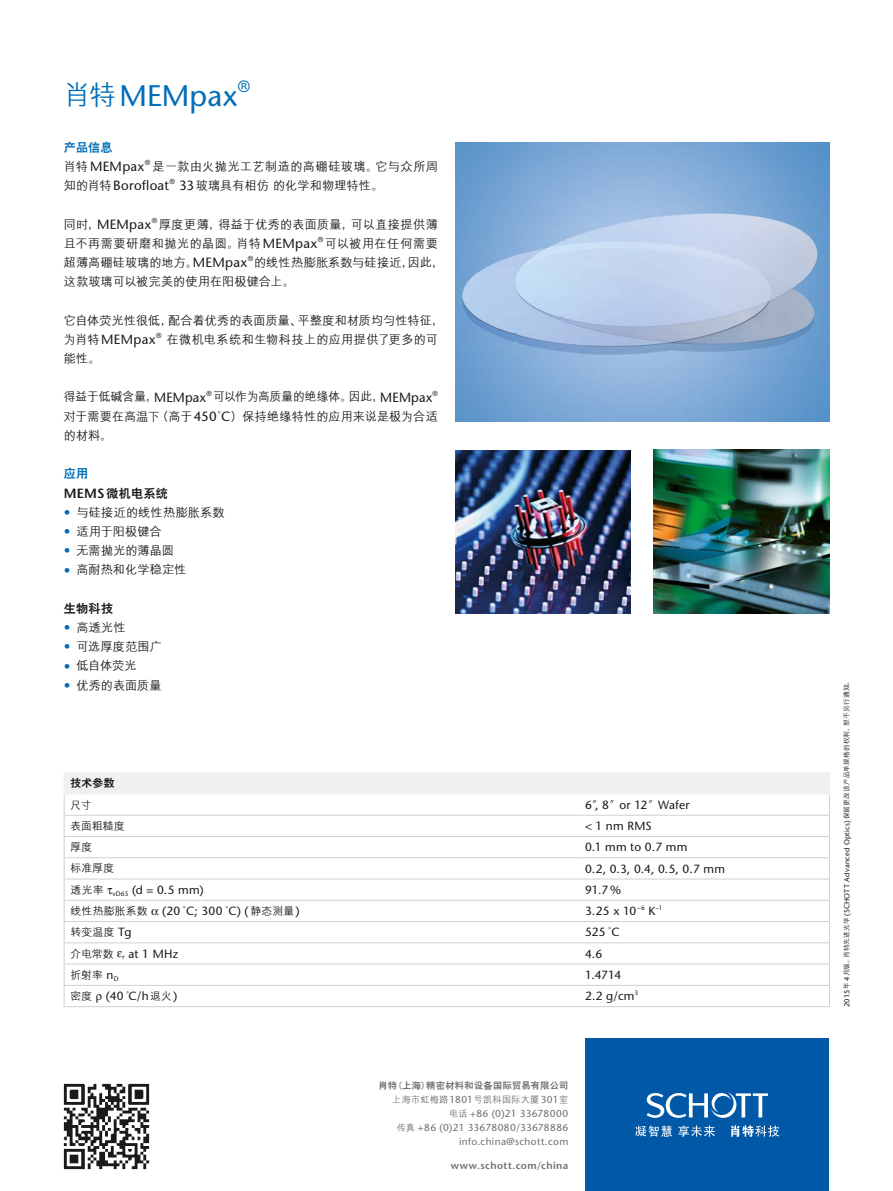
<style>
.page{position:relative;width:893px;height:1191px;background:#fff}
.page>*{position:absolute;margin:0;border:0;box-sizing:border-box;transform-origin:0 0}
.t1{font:29.7px "Stone Sans";letter-spacing:.005em;color:#006db8}
.t2{font:16.35px "Stone Sans";color:#006db8}
.t3{font:13.35px "Stone Sans";letter-spacing:.02em;color:#1a1a18}
.t4{font:500 12.15px/19.2px "M Hei GB";letter-spacing:.01em;color:#1a1a18}
.t5{font:500 12.15px/19.2px "M Hei GB";letter-spacing:.03em;color:#1a1a18}
.t6{font:500 12.15px "M Hei GB";letter-spacing:.035em;color:#1a1a18}
.t7{font:500 12.15px "M Hei GB";letter-spacing:-.01em;color:#1a1a18}
.t8{font:800 12.15px/19.2px "C Hei 2 GB";letter-spacing:.025em;color:#1a1a18}
.t9{font:500 12.15px "M Hei GB";letter-spacing:.04em;color:#1a1a18}
.t10{font:800 12.15px "C Hei 2 GB";color:#006db8}
.t11{font:11.85px "Stone Sans";letter-spacing:.02em;color:#1a1a18}
.t12{font:500 10.8px "M Hei GB";letter-spacing:.015em;color:#1a1a18}
.t13{font:800 10.8px "C Hei 2 GB";color:#1a1a18}
.t14{font:10.05px/14.1px "Stone Sans";letter-spacing:.035em;color:#6f6f6e;text-align:right}
.t15{font:600 10.05px "Stone Sans";letter-spacing:.045em;color:#6f6f6e}
.t16{font:800 9.15px "C Hei 2 GB";letter-spacing:.035em;color:#6f6f6e}
.t17{font:500 9.15px "M Hei GB";letter-spacing:.025em;color:#6f6f6e}
.t18{font:7.35px "Stone Sans";color:#1a1a18}
.t19{font:500 6.75px "M Hei GB";letter-spacing:.005em;color:#1a1a18}
.t20{font:6.6px "Stone Sans";color:#1a1a18}
.s1{font-family:"M Hei GB";font-weight:500;font-size:27px}
.s2{font-family:"M Hei GB";font-weight:500;font-size:12.15px}
.s3{font-family:"Stone Sans";font-weight:400;font-size:13.35px}
.s4{color:#006db8}
.s5{font-family:"Stone Sans";font-weight:600;font-size:13.35px}
.s6{font-family:"Stone Sans";font-weight:400;font-size:13.35px;color:#006db8}
.s7{font-family:"M Hei GB";font-weight:500;font-size:10.8px}
.s8{font-family:"Stone Sans";font-weight:400;font-size:11.85px}
.s9{font-family:"Stone Sans";font-weight:400;font-size:10.05px}
.s10{font-family:"M Hei GB";font-weight:500;font-size:9.15px}
.s11{font-family:"Stone Sans";font-weight:400;font-size:7.35px}
</style>
<div class="page">
<div style="left:585px;top:1038px;width:244px;height:153px;background:#0058a6"></div>
<svg style="left:635px;top:1125px;width:37px;height:11px"></svg>
<svg style="left:678px;top:1125px;width:37px;height:11px"></svg>
<svg style="left:731px;top:1125px;width:48px;height:11px"></svg>
<svg style="left:647px;top:1092px;width:121px;height:25px"></svg>
<img style="left:63px;top:1083px;width:87px;height:87px">
<img style="left:455px;top:143px;width:374px;height:278px">
<img style="left:455px;top:450px;width:175px;height:163px">
<img style="left:654px;top:450px;width:175px;height:163px">
<hr style="left:64px;top:1006px;width:515px;height:1px;background:#cfd0d0">
<hr style="left:579px;top:1006px;width:251px;height:1px;background:#cfd0d0">
<svg style="left:64px;top:772px;width:766px;height:234px"></svg>
<h1 class="t1" style="left:64px;top:78px;width:176px"><span class="s1">肖特</span>MEMpax</h1>
<h2 class="t2" style="left:238px;top:77px;width:14px">®</h2>
<p class="t10" style="left:64px;top:141px;width:50px">产品信息</p>
<p class="t3" style="left:64px;top:159px;width:82px"><span class="s2">肖特</span>MEMpax</p>
<p class="t18" style="left:145px;top:158px;width:7px">®</p>
<p class="t6" style="left:153px;top:160px;width:287px">是一款由火抛光工艺制造的高硼硅玻璃。它与众所周</p>
<p class="t3" style="left:64px;top:178px;width:107px"><span class="s2">知的肖特</span>Borofloat</p>
<p class="t18" style="left:170px;top:177px;width:7px">®</p>
<p class="t4" style="left:179px;top:176px;width:206px"><span class="s3">33</span>玻璃具有相仿的化学和物理特性。</p>
<p class="t3" style="left:64px;top:216px;width:89px"><span class="s2">同时，</span>MEMpax</p>
<p class="t18" style="left:152px;top:216px;width:7px">®</p>
<p class="t5" style="left:64px;top:214px;width:376px;text-indent:95px">厚度更薄，得益于优秀的表面质量，可以直接提供薄且不再需要研磨和抛光的晶圆。肖特<span class="s3">MEMpax</span></p>
<p class="t18" style="left:318px;top:235px;width:7px">®</p>
<p class="t9" style="left:325px;top:237px;width:115px">可以被用在任何需要</p>
<p class="t4" style="left:64px;top:253px;width:185px">超薄高硼硅玻璃的地方。<span class="s3">MEMpax</span></p>
<p class="t18" style="left:248px;top:254px;width:7px">®</p>
<p class="t4" style="left:64px;top:253px;width:382px;text-indent:190px">的线性热膨胀系数与硅接近，因此，这款玻璃可以被完美的使用在阳极键合上。</p>
<p class="t4" style="left:64px;top:310px;width:382px">它自体荧光性很低，配合着优秀的表面质量、平整度和材质均匀性特征，</p>
<p class="t3" style="left:64px;top:331px;width:93px"><span class="s2">为肖特</span> MEMpax</p>
<p class="t18" style="left:156px;top:331px;width:7px">®</p>
<p class="t4" style="left:167px;top:330px;width:273px">在微机电系统和生物科技上的应用提供了更多的可</p>
<p class="t4" style="left:64px;top:349px;width:38px">能性。</p>
<p class="t4" style="left:64px;top:387px;width:144px">得益于低碱含量，<span class="s3">MEMpax</span></p>
<p class="t18" style="left:206px;top:388px;width:7px">®</p>
<p class="t7" style="left:213px;top:391px;width:221px">可以作为高质量的绝缘体。因此，<span class="s3">MEMpax</span></p>
<p class="t18" style="left:433px;top:388px;width:7px">®</p>
<p class="t4" style="left:64px;top:406px;width:376px">对于需要在高温下（高于<span class="s3">450</span>°<span class="s3">C</span>）保持绝缘特性的应用来说是极为合适的材料。</p>
<p class="t8" style="left:64px;top:465px;width:106px"><span class="s4">应用<br></span><span class="s5">MEMS</span> 微机电系统</p>
<p class="t4" style="left:64px;top:502px;width:162px"><span class="s6">•</span> 与硅接近的线性热膨胀系数</p>
<p class="t4" style="left:64px;top:522px;width:99px"><span class="s6">•</span> 适用于阳极键合</p>
<p class="t4" style="left:64px;top:541px;width:112px"><span class="s6">•</span> 无需抛光的薄晶圆</p>
<p class="t4" style="left:64px;top:560px;width:124px"><span class="s6">•</span> 高耐热和化学稳定性</p>
<p class="t8" style="left:64px;top:599px;width:51px">生物科技</p>
<p class="t4" style="left:64px;top:618px;width:63px"><span class="s6">•</span> 高透光性</p>
<p class="t4" style="left:64px;top:637px;width:100px"><span class="s6">•</span> 可选厚度范围广</p>
<p class="t4" style="left:64px;top:656px;width:74px"><span class="s6">•</span> 低自体荧光</p>
<p class="t4" style="left:64px;top:675px;width:99px"><span class="s6">•</span> 优秀的表面质量</p>
<p class="t13" style="left:71px;top:778px;width:46px">技术参数</p>
<p class="t12" style="left:71px;top:799px;width:22px">尺寸</p>
<p class="t11" style="left:585px;top:797px;width:106px">6<span class="s7">″</span>, 8<span class="s7">″</span>or 12<span class="s7">″</span>Wafer</p>
<p class="t12" style="left:71px;top:820px;width:56px">表面粗糙度</p>
<p class="t11" style="left:585px;top:819px;width:68px">&lt; 1 nm RMS</p>
<p class="t12" style="left:71px;top:841px;width:23px">厚度</p>
<p class="t11" style="left:585px;top:840px;width:104px">0.1 mm to 0.7 mm</p>
<p class="t12" style="left:71px;top:863px;width:45px">标准厚度</p>
<p class="t11" style="left:585px;top:861px;width:141px">0.2, 0.3, 0.4, 0.5, 0.7 mm</p>
<p class="t11" style="left:71px;top:882px;width:135px"><span class="s7">透光率</span> <sub>vD65</sub> (d = 0.5 mm)</p>
<p class="t11" style="left:585px;top:882px;width:37px">91.7 %</p>
<p class="t12" style="left:71px;top:905px;width:231px">线性热膨胀系数 <span class="s8">(20</span> °<span class="s8">C; 300</span> °<span class="s8">C) (</span>静态测量<span class="s8">)</span></p>
<p class="t11" style="left:585px;top:904px;width:53px">3.25 x 10</p>
<p class="t20" style="left:637px;top:903px;width:9px">–6</p>
<p class="t11" style="left:648px;top:904px;width:9px">K</p>
<p class="t20" style="left:656px;top:903px;width:8px">–1</p>
<p class="t12" style="left:71px;top:926px;width:62px">转变温度 <span class="s8">Tg</span></p>
<p class="t11" style="left:585px;top:925px;width:36px">525 <span class="s7">°</span>C</p>
<p class="t11" style="left:71px;top:946px;width:109px"><span class="s7">介电常数</span> <sub>r</sub> at 1 MHz</p>
<p class="t11" style="left:585px;top:946px;width:19px">4.6</p>
<p class="t12" style="left:71px;top:969px;width:50px">折射率 <span class="s8">n</span><sub>D</sub></p>
<p class="t11" style="left:585px;top:967px;width:38px">1.4714</p>
<p class="t11" style="left:71px;top:989px;width:108px"><span class="s7">密度</span> (40 <span class="s7">°</span>C/h<span class="s7">退火</span>)</p>
<p class="t11" style="left:585px;top:989px;width:51px">2.2 g/cm</p>
<p class="t20" style="left:634px;top:988px;width:5px">3</p>
<p class="t16" style="left:378px;top:1080px;width:191px">肖特（上海）精密材料和设备国际贸易有限公司</p>
<p class="t17" style="left:392px;top:1094px;width:178px">上海市虹梅路<span class="s9">1801</span>号凯科国际大厦<span class="s9">301</span>室</p>
<p class="t14" style="left:397px;top:1106px;width:173px"><span class="s10">电话</span> +86 (0)21 33678000<br><span class="s10">传真</span> +86 (0)21 33678080/33678886 info.china@schott.com</p>
<p class="t15" style="left:451px;top:1159px;width:119px">www.schott.com/china</p>
<p class="t19" style="left:843px;top:1007px;width:331px;rotate:-90deg"><span class="s11">2015</span>年<span class="s11">4</span>月版。肖特先进光学<span class="s11">(SCHOTT Advanced Optics)</span> 保留更改该产品单规格的权利，恕不另行通知。</p>
</div>
